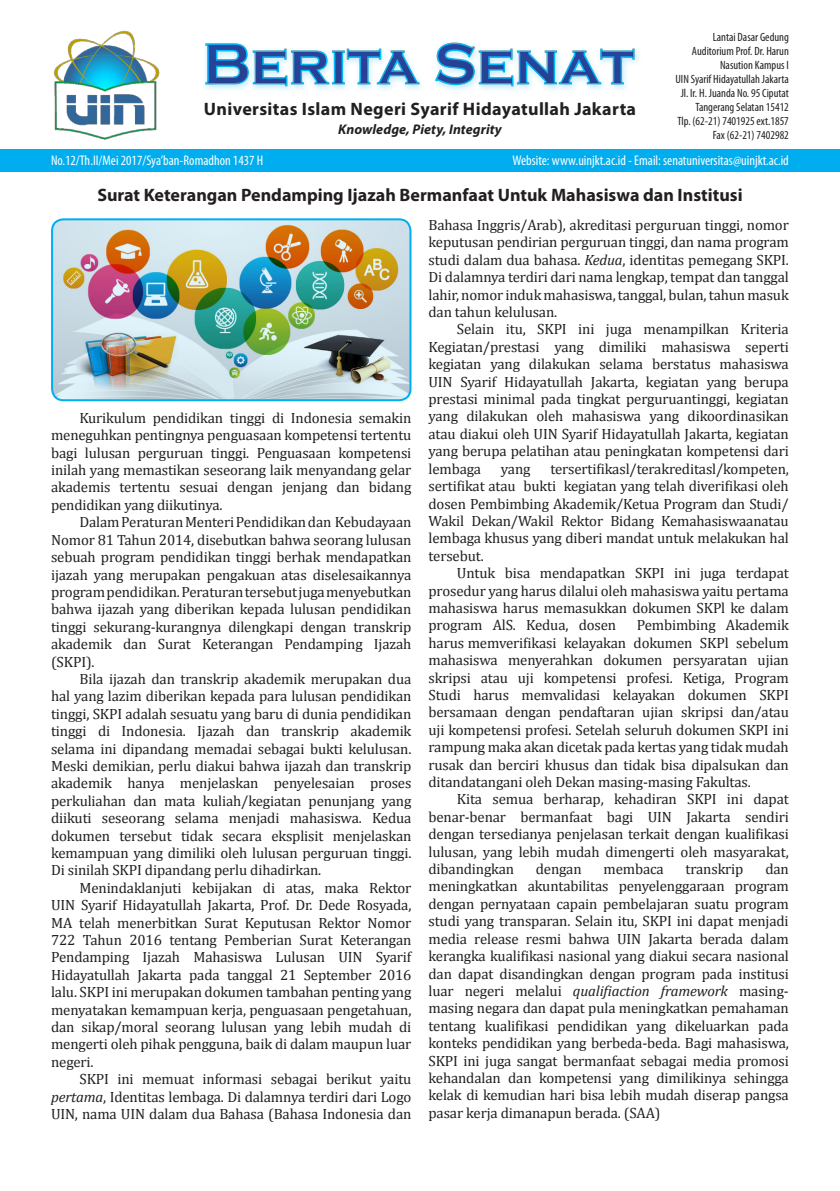
<style>
.page{position:relative;width:840px;height:1191px;background:#fff}
.page>*{position:absolute;margin:0;border:0;box-sizing:border-box;transform-origin:0 0}
.t1{font:700 18px "Myriad Pro";color:#231f20}
.t2{font:700 18px "Myriad Pro";letter-spacing:.02em;color:#231f20}
.Isi{font:14.8px/17.4px "Cambria";letter-spacing:-.01em;color:#231f20;text-align:justify}
.t3{font:condensed 14px "Myriad Pro";color:#fff}
.t4{font:italic 700 14px "Myriad Pro";letter-spacing:.005em;color:#231f20}
.t5{font:condensed 12px/14px "Myriad Pro";color:#231f20;text-align:right}
.s1{font-style:italic}
</style>
<div class="page">
<img style="left:53px;top:38px;width:40px;height:99px">
<div style="left:0;top:150px;width:839px;height:22px;background:#00aeef"></div>
<svg style="left:93px;top:30px;width:648px;height:242px"></svg>
<div style="left:736px;top:187px;width:7px;height:6px;border:4px solid #fff;border-radius:50%"></div>
<img style="left:52px;top:219px;width:358px;height:181px">
<div style="left:51px;top:218px;width:360px;height:183px;border:2px solid #00aeef;border-radius:11px"></div>
<img style="left:301px;top:328px;width:96px;height:60px">
<img style="left:77px;top:330px;width:101px;height:62px">
<p class="t2" style="left:204px;top:97px;width:433px">Universitas Islam Negeri Syarif Hidayatullah Jakarta</p>
<p class="t4" style="left:338px;top:120px;width:165px">Knowledge, Piety, Integrity</p>
<p class="t5" style="left:691px;top:30px;width:98px">Lantai Dasar Gedung<br>Auditorium Prof. Dr. Harun<br>Nasution Kampus I</p>
<p class="t5" style="left:675px;top:72px;width:115px">UIN Syarif Hidayatullah Jakarta<br>Jl. Ir. H. Juanda No. 95 Ciputat<br>Tangerang Selatan 15412</p>
<p class="t5" style="left:677px;top:114px;width:113px">Tlp. (62-21) 7401925 ext.1857<br>Fax (62-21) 7402982</p>
<p class="t3" style="left:51px;top:152px;width:213px">No.12/Th.II/Mei 2017/Sya’ban-Romadhon 1437 H</p>
<p class="t3" style="left:512px;top:152px;width:278px">Website: www.uinjkt.ac.id - Email: senatuniversitas@uinjkt.ac.id</p>
<p class="t1" style="left:97px;top:183px;width:646px">Surat Keterangan Pendamping Ijazah Bermanfaat Untuk Mahasiswa dan Institusi</p>
<p class="Isi" style="left:51px;top:409px;width:362px;text-indent:28px">Kurikulum pendidikan tinggi di Indonesia semakin meneguhkan pentingnya penguasaan kompetensi tertentu bagi lulusan perguruan tinggi. Penguasaan kompetensi inilah yang memastikan seseorang laik menyandang gelar akademis tertentu sesuai dengan jenjang dan bidang pendidikan yang diikutinya.</p>
<p class="Isi" style="left:51px;top:513px;width:362px;text-indent:28px">Dalam Peraturan Menteri Pendidikan dan Kebudayaan Nomor 81 Tahun 2014, disebutkan bahwa seorang lulusan sebuah program pendidikan tinggi berhak mendapatkan ijazah yang merupakan pengakuan atas diselesaikannya program pendidikan. Peraturan tersebut juga menyebutkan bahwa ijazah yang diberikan kepada lulusan pendidikan tinggi sekurang-kurangnya dilengkapi dengan transkrip akademik dan Surat Keterangan Pendamping Ijazah (SKPI).</p>
<p class="Isi" style="left:51px;top:670px;width:362px;text-indent:28px">Bila ijazah dan transkrip akademik merupakan dua hal yang lazim diberikan kepada para lulusan pendidikan tinggi, SKPI adalah sesuatu yang baru di dunia pendidikan tinggi di Indonesia. Ijazah dan transkrip akademik selama ini dipandang memadai sebagai bukti kelulusan.<br>Meski demikian, perlu diakui bahwa ijazah dan transkrip akademik hanya menjelaskan penyelesaian proses perkuliahan dan mata kuliah/kegiatan penunjang yang diikuti seseorang selama menjadi mahasiswa. Kedua dokumen tersebut tidak secara eksplisit menjelaskan kemampuan yang dimiliki oleh lulusan perguruan tinggi.<br>Di sinilah SKPI dipandang perlu dihadirkan.</p>
<p class="Isi" style="left:51px;top:879px;width:361px;text-indent:28px">Menindaklanjuti kebijakan di atas, maka Rektor UIN Syarif Hidayatullah Jakarta, Prof. Dr. Dede Rosyada, MA telah menerbitkan Surat Keputusan Rektor Nomor 722 Tahun 2016 tentang Pemberian Surat Keterangan Pendamping Ijazah Mahasiswa Lulusan UIN Syarif Hidayatullah Jakarta pada tanggal 21 September 2016 lalu. SKPI ini merupakan dokumen tambahan penting yang menyatakan kemampuan kerja, penguasaan pengetahuan, dan sikap/moral seorang lulusan yang lebih mudah di mengerti oleh pihak pengguna, baik di dalam maupun luar negeri.</p>
<p class="Isi" style="left:51px;top:1070px;width:361px;text-indent:28px">SKPI ini memuat informasi sebagai berikut yaitu <span class="s1">pertama</span>, Identitas lembaga. Di dalamnya terdiri dari Logo UIN, nama UIN dalam dua Bahasa (Bahasa Indonesia dan</p>
<p class="Isi" style="left:428px;top:216px;width:361px">Bahasa Inggris/Arab), akreditasi perguruan tinggi, nomor keputusan pendirian perguruan tinggi, dan nama program studi dalam dua bahasa. <span class="s1">Kedua</span>, identitas pemegang SKPI.<br>Di dalamnya terdiri dari nama lengkap, tempat dan tanggal lahir, nomor induk mahasiswa, tanggal, bulan, tahun masuk dan tahun kelulusan.</p>
<p class="Isi" style="left:428px;top:321px;width:361px;text-indent:28px">Selain itu, SKPI ini juga menampilkan Kriteria Kegiatan/prestasi yang dimiliki mahasiswa seperti kegiatan yang dilakukan selama berstatus mahasiswa UIN Syarif Hidayatullah Jakarta, kegiatan yang berupa prestasi minimal pada tingkat perguruantinggi, kegiatan yang dilakukan oleh mahasiswa yang dikoordinasikan atau diakui oleh UIN Syarif Hidayatullah Jakarta, kegiatan yang berupa pelatihan atau peningkatan kompetensi dari lembaga</p>
<p class="Isi" style="left:428px;top:460px;width:361px;text-indent:122px">tersertifikasl/terakreditasl/kompeten, sertifikat atau bukti kegiatan yang telah diverifikasi oleh dosen Pembimbing Akademik/Ketua Program dan Studi/ Wakil Dekan/Wakil Rektor Bidang Kemahasiswaanatau lembaga khusus yang diberi mandat untuk melakukan hal tersebut.</p>
<p class="Isi" style="left:428px;top:564px;width:361px;text-indent:28px">Untuk bisa mendapatkan SKPI ini juga terdapat prosedur yang harus dilalui oleh mahasiswa yaitu pertama mahasiswa harus memasukkan dokumen SKPl ke dalam program AlS. Kedua, dosen</p>
<p class="Isi" style="left:500px;top:460px;width:31px">yang</p>
<p class="Isi" style="left:428px;top:616px;width:362px;text-indent:208px">Pembimbing Akademik harus memverifikasi kelayakan dokumen SKPl sebelum mahasiswa menyerahkan dokumen persyaratan ujian skripsi atau uji kompetensi profesi. Ketiga, Program Studi harus memvalidasi kelayakan dokumen SKPI bersamaan dengan pendaftaran ujian skripsi dan/atau uji kompetensi profesi. Setelah seluruh dokumen SKPI ini rampung maka akan dicetak pada kertas yang tidak mudah rusak dan berciri khusus dan tidak bisa dipalsukan dan ditandatangani oleh Dekan masing-masing Fakultas.</p>
<p class="Isi" style="left:428px;top:790px;width:362px;text-indent:28px">Kita semua berharap, kehadiran SKPI ini dapat benar-benar bermanfaat bagi UIN Jakarta sendiri dengan tersedianya penjelasan terkait dengan kualifikasi lulusan, yang lebih mudah dimengerti oleh masyarakat, dibandingkan</p>
<p class="Isi" style="left:428px;top:860px;width:361px;text-indent:336px">dan meningkatkan akuntabilitas penyelenggaraan program dengan pernyataan capain pembelajaran suatu program studi yang transparan. Selain itu, SKPI ini dapat menjadi media release resmi bahwa UIN Jakarta berada dalam kerangka kualifikasi nasional yang diakui secara nasional dan dapat disandingkan dengan program pada institusi luar negeri melalui <span class="s1">qualifiaction framework</span> masing&shy;masing negara dan dapat pula meningkatkan pemahaman tentang kualifikasi pendidikan yang dikeluarkan pada konteks pendidikan yang berbeda-beda. Bagi mahasiswa, SKPI ini juga sangat bermanfaat sebagai media promosi kehandalan dan kompetensi yang dimilikinya sehingga kelak di kemudian hari bisa lebih mudah diserap pangsa pasar kerja dimanapun berada. (SAA)</p>
<p class="Isi" style="left:535px;top:860px;width:47px">dengan</p>
<p class="Isi" style="left:603px;top:860px;width:62px">membaca</p>
<p class="Isi" style="left:685px;top:860px;width:59px">transkrip</p>
</div>
